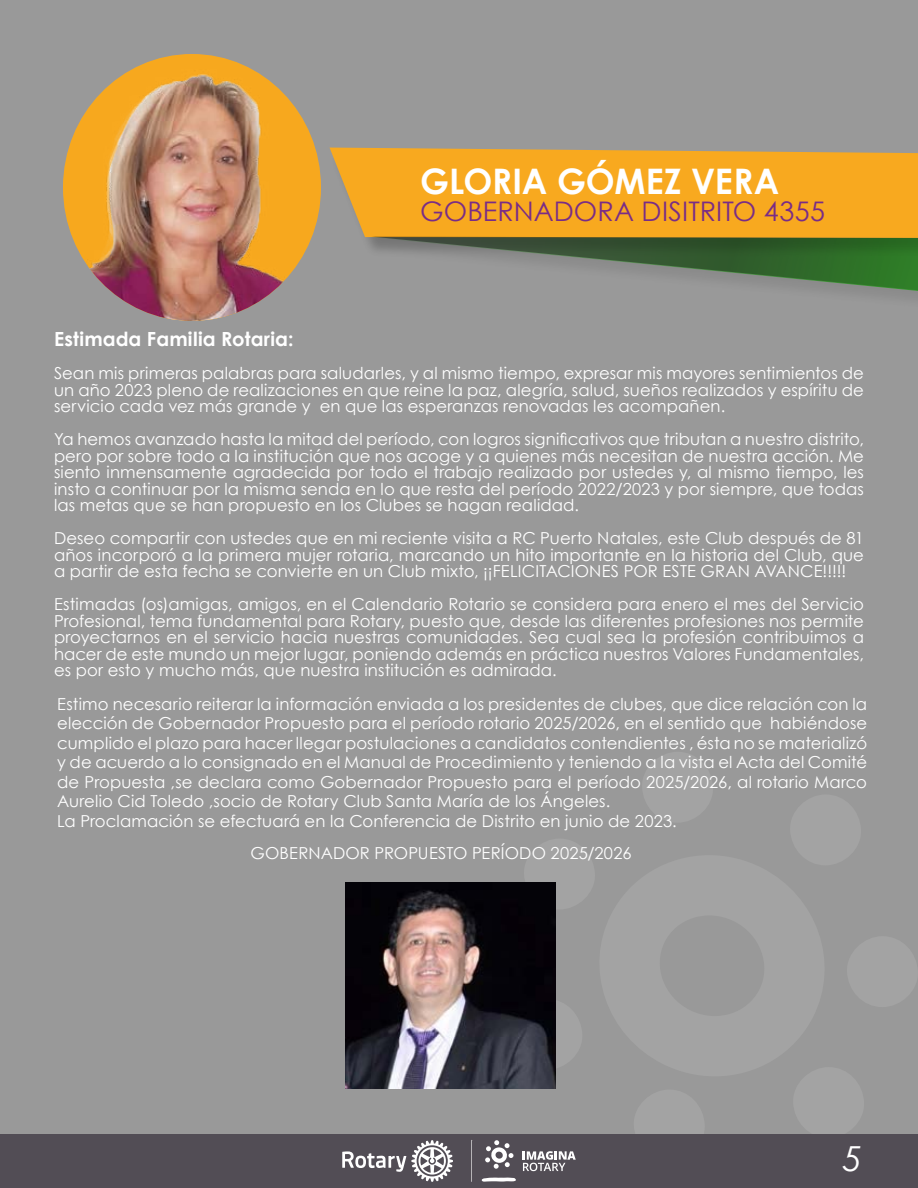
<style>
.page{position:relative;width:918px;height:1188px;background:#999}
.page>*{position:absolute;margin:0;border:0;box-sizing:border-box;transform-origin:0 0}
.t1{font:700 35.25px "Century Gothic";letter-spacing:-.005em;color:#fff}
.t2{font:italic 34.5px "Century Gothic";color:#fff}
.t3{font:27px "Century Gothic";letter-spacing:.005em;color:#792c87}
.t4{font:700 19.5px "Century Gothic";letter-spacing:.005em;color:#fff}
.t5{font:16.5px/16.5px "Century Gothic";letter-spacing:.005em;color:#fff;text-align:justify}
</style>
<div class="page">
<div style="left:330px;top:148px;width:588px;height:89px;background:#f8a91f"></div>
<svg style="left:365px;top:237px;width:553px;height:59px"></svg>
<svg style="left:555px;top:999px;width:1px;height:71px"></svg>
<svg style="left:523px;top:882px;width:33px;height:28px"></svg>
<div style="left:0;top:1134px;width:918px;height:54px;background:#524d55"></div>
<svg style="left:342px;top:1140px;width:111px;height:42px"></svg>
<svg style="left:471px;top:1140px;width:1px;height:42px"></svg>
<svg style="left:485px;top:1140px;width:29px;height:29px"></svg>
<svg style="left:482px;top:1178px;width:34px;height:4px"></svg>
<svg style="left:523px;top:1151px;width:53px;height:20px"></svg>
<img style="left:63px;top:54px;width:258px;height:267px">
<img style="left:346px;top:883px;width:209px;height:205px">
<h1 class="t1" style="left:420px;top:154px;width:361px">GLORIA GÓMEZ VERA</h1>
<h3 class="t3" style="left:420px;top:193px;width:406px">GOBERNADORA DISITRITO 4355</h3>
<p class="t4" style="left:54px;top:324px;width:241px">Estimada Familia Rotaria:</p>
<p class="t5" style="left:54px;top:365px;width:812px">Sean mis primeras palabras para saludarles, y al mismo tiempo, expresar mis mayores sentimientos de un año 2023 pleno de realizaciones en que reine la paz, alegría, salud, sueños realizados y espíritu de servicio cada vez más grande y en que las esperanzas renovadas les acompañen.</p>
<p class="t5" style="left:54px;top:431px;width:812px">Ya hemos avanzado hasta la mitad del período, con logros significativos que tributan a nuestro distrito, pero por sobre todo a la institución que nos acoge y a quienes más necesitan de nuestra acción. Me siento inmensamente agradecida por todo el trabajo realizado por ustedes y, al mismo tiempo, les insto a continuar por la misma senda en lo que resta del período 2022/2023 y por siempre, que todas las metas que se han propuesto en los Clubes se hagan realidad.</p>
<p class="t5" style="left:54px;top:530px;width:811px">Deseo compartir con ustedes que en mi reciente visita a RC Puerto Natales, este Club después de 81 años incorporó a la primera mujer rotaria, marcando un hito importante en la historia del Club, que a partir de esta fecha se convierte en un Club mixto, ¡¡FELICITACIONES POR ESTE GRAN AVANCE!!!!!</p>
<p class="t5" style="left:54px;top:596px;width:812px">Estimadas (os)amigas, amigos, en el Calendario Rotario se considera para enero el mes del Servicio Profesional, tema fundamental para Rotary, puesto que, desde las diferentes profesiones nos permite proyectarnos en el servicio hacia nuestras comunidades. Sea cual sea la profesión contribuimos a hacer de este mundo un mejor lugar, poniendo además en práctica nuestros Valores Fundamentales, es por esto y mucho más, que nuestra institución es admirada.</p>
<p class="t5" style="left:57px;top:694px;width:812px;line-height:19.5px;text-align:left">Estimo necesario reiterar la información enviada a los presidentes de clubes, que dice relación con la elección de Gobernador Propuesto para el período rotario 2025/2026, en el sentido que habiéndose cumplido el plazo para hacer llegar postulaciones a candidatos contendientes , ésta no se materializó y de acuerdo a lo consignado en el Manual de Procedimiento y teniendo a la vista el Acta del Comité de Propuesta ,se declara como Gobernador Propuesto para el período 2025/2026, al rotario Marco Aurelio Cid Toledo ,socio de Rotary Club Santa María de los Ángeles.<br>La Proclamación se efectuará en la Conferencia de Distrito en junio de 2023.</p>
<p class="t5" style="left:251px;top:845px;width:382px">GOBERNADOR PROPUESTO PERÍODO 2025/2026</p>
<h2 class="t2" style="left:843px;top:1134px;width:21px">5</h2>
</div>
